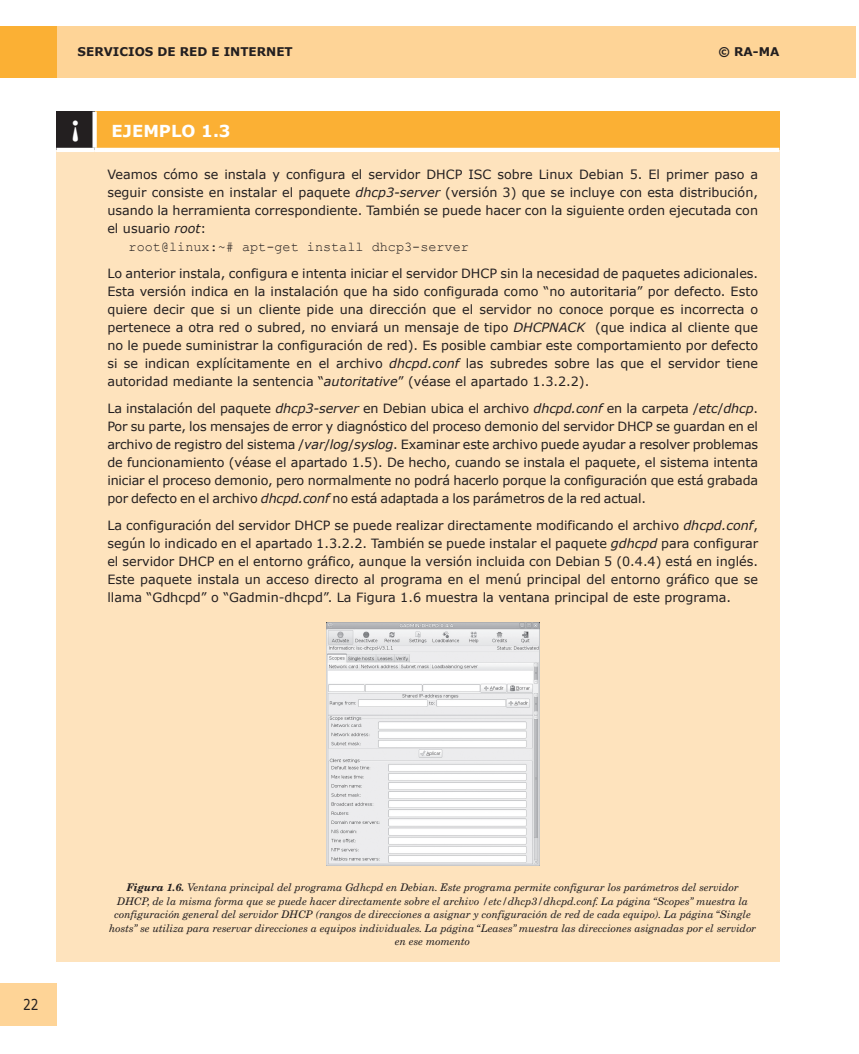
<style>
.page{position:relative;width:859px;height:1054px;background:#fff}
.page>*{position:absolute;margin:0;border:0;box-sizing:border-box;transform-origin:0 0}
.t1{font:700 16.5px "Verdana";color:#fff}
.t2{font:15px "Verdana";color:#231f20;scale:.8 1}
.t3{font:13.5px "Courier New";color:#231f20}
.t4{font:12.75px/18px "Verdana";color:#231f20;text-align:justify}
.t5{font:700 12px "Verdana";color:#231f20}
.t6{font:italic 10.5px/13.5px "New Century Schlbk";color:#231f20;text-align:center}
.s1{font-family:"Optima";font-size:30px}
.s2{font-style:italic}
.s3{font-weight:700}
</style>
<div class="page">
<div style="left:0;top:983px;width:56px;height:43px;background:#fed497"></div>
<div style="left:56px;top:27px;width:800px;height:51px;background:#fed497"></div>
<div style="left:0;top:27px;width:56px;height:51px;background:#fbb034"></div>
<div style="left:56px;top:112px;width:723px;height:850px;background:#fee3bd"></div>
<div style="left:56px;top:112px;width:39px;height:38px;background:#231f20"></div>
<div style="left:95px;top:112px;width:684px;height:38px;background:#fbb034"></div>
<div style="left:92px;top:112px;width:5px;height:36px;background:#fff"></div>
<hr style="left:56px;top:148px;width:39px;height:4px;background:#fff">
<hr style="left:95px;top:148px;width:684px;height:4px;background:#fff">
<img style="left:326px;top:622px;width:213px;height:243px">
<p class="t5" style="left:78px;top:44px;width:217px">SERVICIOS DE RED E INTERNET</p>
<p class="t5" style="left:718px;top:44px;width:62px">© RA-MA</p>
<p class="t1" style="left:70px;top:120px;width:52px"><span class="s1">¡</span> EJE</p>
<p class="t1" style="left:143px;top:120px;width:89px">MPLO 1.3</p>
<p class="t4" style="left:107px;top:165px;width:652px">Veamos cómo se instala y configura el servidor DHCP ISC sobre Linux Debian 5. El primer paso a seguir consiste en instalar el paquete <span class="s2">dhcp3-server</span> (versión 3) que se incluye con esta distribución, usando la herramienta correspondiente. También se puede hacer con la siguiente orden ejecutada con el usuario <span class="s2">root</span>:</p>
<p class="t3" style="left:129px;top:240px;width:342px">root@linux:~# apt-get install dhcp3-server</p>
<p class="t4" style="left:107px;top:264px;width:652px">Lo anterior instala, configura e intenta iniciar el servidor DHCP sin la necesidad de paquetes adicionales.<br>Esta versión indica en la instalación que ha sido configurada como “no autoritaria” por defecto. Esto quiere decir que si un cliente pide una dirección que el servidor no conoce porque es incorrecta o pertenece a otra red o subred, no enviará un mensaje de tipo <span class="s2">DHCPNACK</span> (que indica al cliente que no le puede suministrar la configuración de red). Es posible cambiar este comportamiento por defecto si se indican explícitamente en el archivo <span class="s2">dhcpd.conf</span> las subredes sobre las que el servidor tiene autoridad mediante la sentencia “<span class="s2">autoritative</span>” (véase el apartado 1.3.2.2).</p>
<p class="t4" style="left:107px;top:399px;width:652px">La instalación del paquete <span class="s2">dhcp3-server</span> en Debian ubica el archivo <span class="s2">dhcpd.conf</span> en la carpeta /<span class="s2">etc</span>/<span class="s2">dhcp</span>.<br>Por su parte, los mensajes de error y diagnóstico del proceso demonio del servidor DHCP se guardan en el archivo de registro del sistema /<span class="s2">var</span>/<span class="s2">log</span>/<span class="s2">syslog</span>. Examinar este archivo puede ayudar a resolver problemas de funcionamiento (véase el apartado 1.5). De hecho, cuando se instala el paquete, el sistema intenta iniciar el proceso demonio, pero normalmente no podrá hacerlo porque la configuración que está grabada por defecto en el archivo <span class="s2">dhcpd.conf</span> no está adaptada a los parámetros de la red actual.</p>
<p class="t4" style="left:107px;top:516px;width:652px">La configuración del servidor DHCP se puede realizar directamente modificando el archivo <span class="s2">dhcpd.conf</span>, según lo indicado en el apartado 1.3.2.2. También se puede instalar el paquete <span class="s2">gdhcpd</span> para configurar el servidor DHCP en el entorno gráfico, aunque la versión incluida con Debian 5 (0.4.4) está en inglés.<br>Este paquete instala un acceso directo al programa en el menú principal del entorno gráfico que se llama “Gdhcpd” o “Gadmin-dhcpd”. La Figura 1.6 muestra la ventana principal de este programa.</p>
<p class="t2" style="left:23px;top:995px;width:21px">22</p>
<p class="t6" style="left:109px;top:880px;width:648px"><span class="s3">Figura 1.6.</span> Ventana principal del programa Gdhcpd en Debian. Este programa permite configurar los parámetros del servidor DHCP, de la misma forma que se puede hacer directamente sobre el archivo /etc/dhcp3/dhcpd.conf. La página “Scopes” muestra la configuración general del servidor DHCP (rangos de direcciones a asignar y configuración de red de cada equipo). La página “Single hosts” se utiliza para reservar direcciones a equipos individuales. La página “Leases” muestra las direcciones asignadas por el servidor en ese momento</p>
</div>
